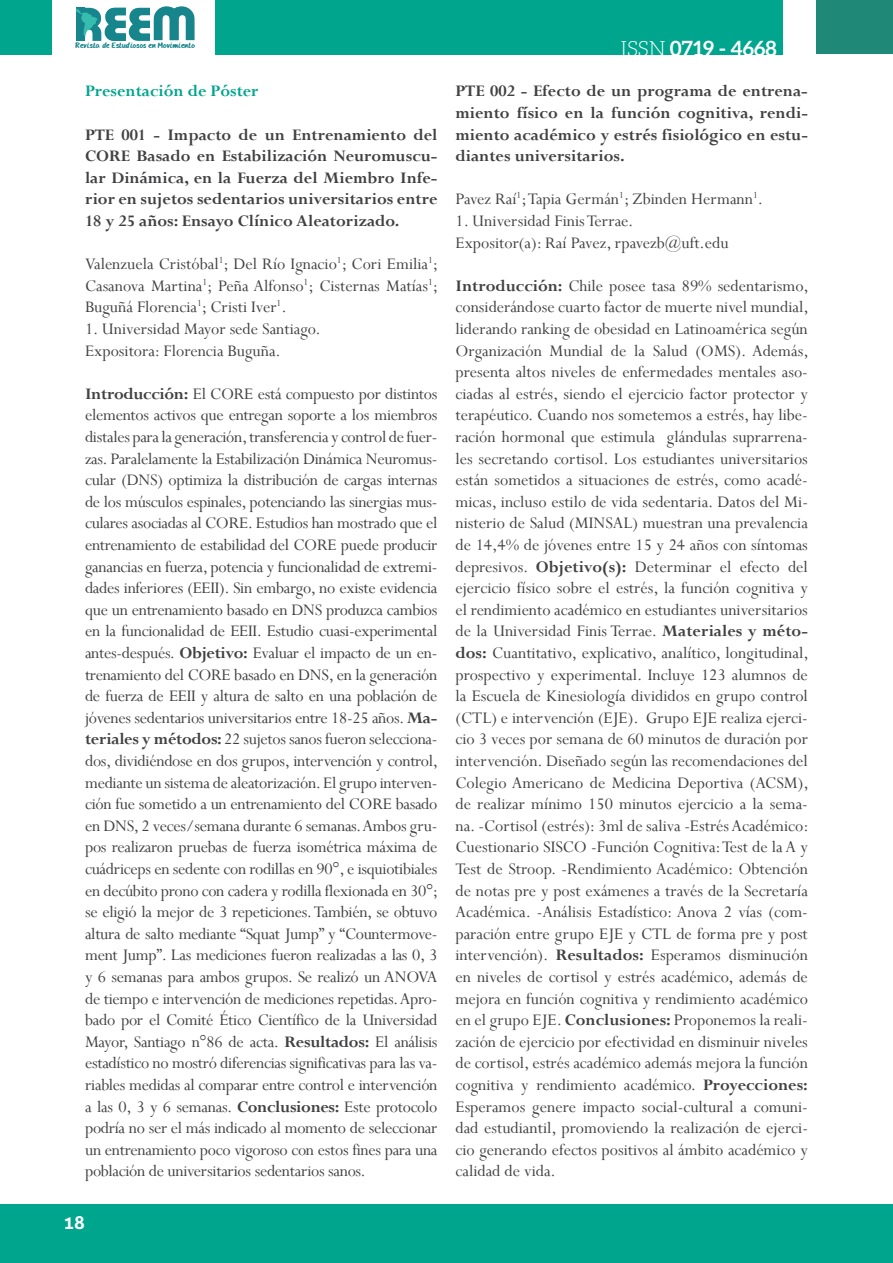
<style>
.page{position:relative;width:893px;height:1263px;background:#fff}
.page>*{position:absolute;margin:0;border:0;box-sizing:border-box;transform-origin:0 0}
.t1{font:700 21px "Aleo";color:#fff}
.t2{font:18px/21.6px "Perpetua";color:#414042;text-align:justify}
.t3{font:700 18px/21.6px "Perpetua";color:#414042;text-align:justify}
.t4{font:700 18px "Perpetua";color:#00a58e}
.t5{font:700 18px "Aller";color:#fff}
.t6{font:8.1px "HANDYHANDY";color:#16858c}
.s1{font-weight:300}
.s2{font-weight:700}
</style>
<div class="page">
<div style="left:0;top:1205px;width:893px;height:58px;background:#00a58e"></div>
<div style="left:0;top:0;width:51px;height:54px;background:#00a58e"></div>
<div style="left:816px;top:0;width:77px;height:54px;background:#208877"></div>
<div style="left:215px;top:0;width:567px;height:54px;background:#00a58e"></div>
<svg style="left:76px;top:6px;width:119px;height:35px"></svg>
<p class="t6" style="left:75px;top:42px;width:121px">Revista de Estudiosos en Movimiento</p>
<p class="t1" style="left:621px;top:36px;width:158px"><span class="s1">ISSN</span> 0719 - 4668</p>
<p class="t3" style="left:455px;top:80px;width:354px">PTE 002 - Efecto de un programa de entrena&shy;miento físico en la función cognitiva, rendi&shy;miento académico y estrés fisiológico en estu&shy;diantes universitarios.</p>
<p class="t2" style="left:455px;top:188px;width:309px">Pavez Raí<sup>1</sup>; Tapia Germán<sup>1</sup>; Zbinden Hermann<sup>1</sup>.</p>
<p class="t2" style="left:455px;top:210px;width:275px">1. Universidad Finis Terrae.<br>Expositor(a): Raí Pavez, rpavezb@uft.edu</p>
<p class="t2" style="left:455px;top:274px;width:355px"><span class="s2">Introducción:</span> Chile posee tasa 89% sedentarismo, considerándose cuarto factor de muerte nivel mundial, liderando ranking de obesidad en Latinoamérica según Organización Mundial de la Salud (OMS). Además, presenta altos niveles de enfermedades mentales aso&shy;ciadas al estrés, siendo el ejercicio factor protector y terapéutico. Cuando nos sometemos a estrés, hay libe&shy;ración hormonal que estimula glándulas suprarrena&shy;les secretando cortisol. Los estudiantes universitarios están sometidos a situaciones de estrés, como acadé&shy;micas, incluso estilo de vida sedentaria. Datos del Mi&shy;nisterio de Salud (MINSAL) muestran una prevalencia de 14,4% de jóvenes entre 15 y 24 años con síntomas depresivos. <span class="s2">Objetivo(s):</span> Determinar el efecto del ejercicio físico sobre el estrés, la función cognitiva y el rendimiento académico en estudiantes universitarios de la Universidad Finis Terrae. <span class="s2">Materiales y méto&shy;dos:</span> Cuantitativo, explicativo, analítico, longitudinal, prospectivo y experimental. Incluye 123 alumnos de la Escuela de Kinesiología divididos en grupo control (CTL) e intervención (EJE). Grupo EJE realiza ejerci&shy;cio 3 veces por semana de 60 minutos de duración por intervención. Diseñado según las recomendaciones del Colegio Americano de Medicina Deportiva (ACSM), de realizar mínimo 150 minutos ejercicio a la sema&shy;na. -Cortisol (estrés): 3ml de saliva -Estrés Académico:<br>Cuestionario SISCO -Función Cognitiva: Test de la A y Test de Stroop. -Rendimiento Académico: Obtención de notas pre y post exámenes a través de la Secretaría Académica. -Análisis Estadístico: Anova 2 vías (com&shy;paración entre grupo EJE y CTL de forma pre y post intervención). <span class="s2">Resultados:</span> Esperamos disminución en niveles de cortisol y estrés académico, además de mejora en función cognitiva y rendimiento académico en el grupo EJE. <span class="s2">Conclusiones:</span> Proponemos la reali&shy;zación de ejercicio por efectividad en disminuir niveles de cortisol, estrés académico además mejora la función cognitiva y rendimiento académico. <span class="s2">Proyecciones:<br></span>Esperamos genere impacto social-cultural a comuni&shy;dad estudiantil, promoviendo la realización de ejerci&shy;cio generando efectos positivos al ámbito académico y calidad de vida.</p>
<p class="t4" style="left:85px;top:80px;width:175px">Presentación de Póster</p>
<p class="t3" style="left:85px;top:123px;width:354px">PTE 001 - Impacto de un Entrenamiento del CORE Basado en Estabilización Neuromuscu&shy;lar Dinámica, en la Fuerza del Miembro Infe&shy;rior en sujetos sedentarios universitarios entre 18 y 25 años: Ensayo Clínico Aleatorizado.</p>
<p class="t2" style="left:85px;top:253px;width:355px">Valenzuela Cristóbal<sup>1</sup>; Del Río Ignacio<sup>1</sup>; Cori Emilia<sup>1</sup>; Casanova Martina<sup>1</sup>; Peña Alfonso<sup>1</sup>; Cisternas Matías<sup>1</sup>; Buguñá Florencia<sup>1</sup>; Cristi Iver<sup>1</sup>.</p>
<p class="t2" style="left:85px;top:318px;width:237px">1. Universidad Mayor sede Santiago.<br>Expositora: Florencia Buguña.</p>
<p class="t2" style="left:85px;top:382px;width:355px"><span class="s2">Introducción:</span> El CORE está compuesto por distintos elementos activos que entregan soporte a los miembros distales para la generación, transferencia y control de fuer&shy;zas. Paralelamente la Estabilización Dinámica Neuromus&shy;cular (DNS) optimiza la distribución de cargas internas de los músculos espinales, potenciando las sinergias mus&shy;culares asociadas al CORE. Estudios han mostrado que el entrenamiento de estabilidad del CORE puede producir ganancias en fuerza, potencia y funcionalidad de extremi&shy;dades inferiores (EEII). Sin embargo, no existe evidencia que un entrenamiento basado en DNS produzca cambios en la funcionalidad de EEII. Estudio cuasi-experimental antes-después. <span class="s2">Objetivo:</span> Evaluar el impacto de un en&shy;trenamiento del CORE basado en DNS, en la generación de fuerza de EEII y altura de salto en una población de jóvenes sedentarios universitarios entre 18-25 años. <span class="s2">Ma&shy;teriales y métodos:</span> 22 sujetos sanos fueron selecciona&shy;dos, dividiéndose en dos grupos, intervención y control, mediante un sistema de aleatorización. El grupo interven&shy;ción fue sometido a un entrenamiento del CORE basado en DNS, 2 veces/semana durante 6 semanas. Ambos gru&shy;pos realizaron pruebas de fuerza isométrica máxima de cuádriceps en sedente con rodillas en 90°, e isquiotibiales en decúbito prono con cadera y rodilla flexionada en 30°; se eligió la mejor de 3 repeticiones. También, se obtuvo altura de salto mediante “Squat Jump” y “Countermove&shy;ment Jump”. Las mediciones fueron realizadas a las 0, 3 y 6 semanas para ambos grupos. Se realizó un ANOVA de tiempo e intervención de mediciones repetidas. Apro&shy;bado por el Comité Ético Científico de la Universidad Mayor, Santiago n°86 de acta. <span class="s2">Resultados:</span> El análisis estadístico no mostró diferencias significativas para las va&shy;riables medidas al comparar entre control e intervención a las 0, 3 y 6 semanas. <span class="s2">Conclusiones:</span> Este protocolo podría no ser el más indicado al momento de seleccionar un entrenamiento poco vigoroso con estos fines para una población de universitarios sedentarios sanos.</p>
<p class="t5" style="left:63px;top:1212px;width:23px">18</p>
</div>
